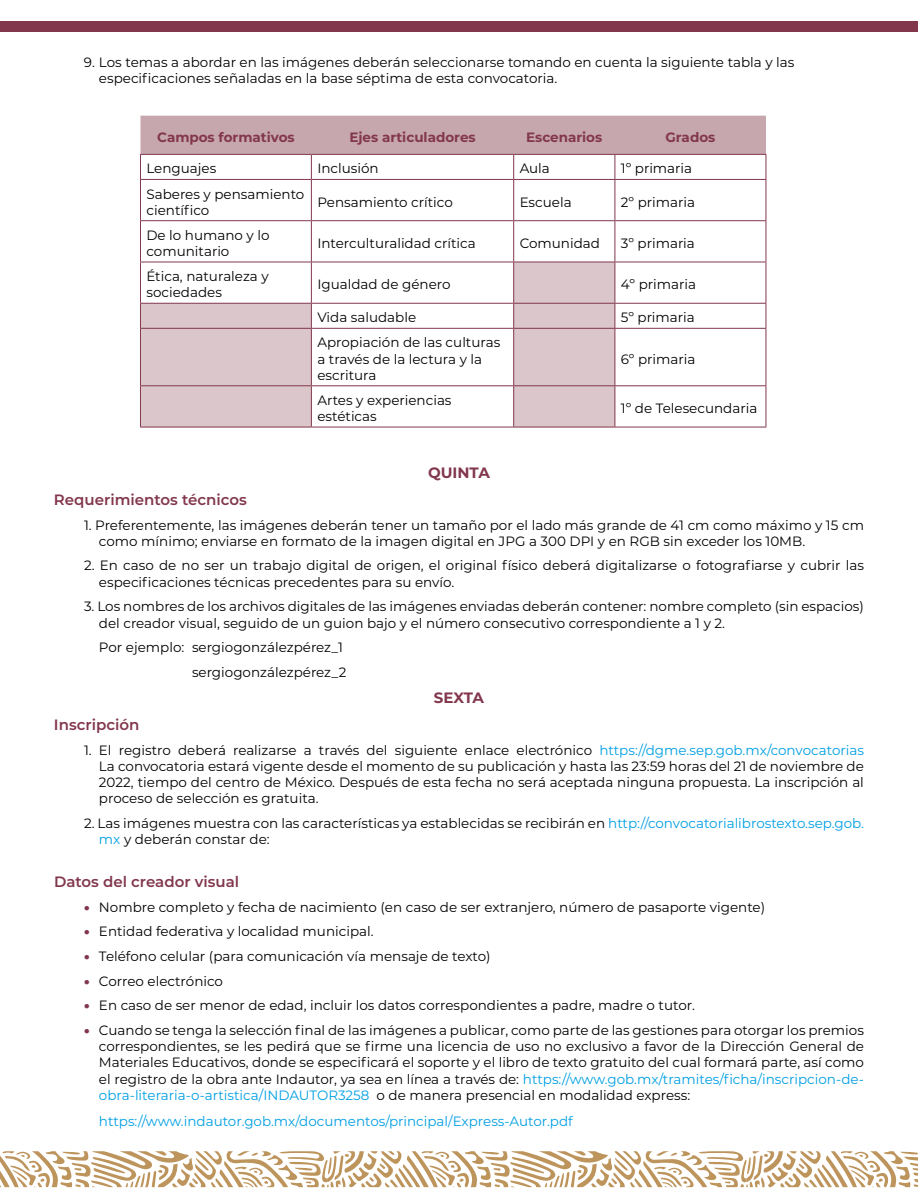
<style>
.page{position:relative;width:918px;height:1188px;background:#fff}
.page>*{position:absolute;margin:0;border:0;box-sizing:border-box;transform-origin:0 0}
.t1{font:600 15px "Montserrat";color:#82374d}
.t2{font:700 15px "Montserrat";color:#82374d}
.t3{font:13.5px/16.2px "Montserrat";color:#000}
.t4{font:13.5px "Montserrat";color:#009fe3}
.t5{font:700 13.5px "Montserrat";color:#82374d}
.s1{color:#009fe3}
.s2{font-weight:900;color:#82374d}
</style>
<div class="page">
<svg style="left:0;top:1151px;width:918px;height:36px"></svg>
<div style="left:0;top:21px;width:918px;height:11px;background:#82374d"></div>
<svg style="left:141px;top:263px;width:474px;height:164px"></svg>
<hr style="left:514px;top:262px;width:101px;height:1px;background:#82374d">
<hr style="left:513px;top:262px;width:1px;height:41px;background:#82374d">
<hr style="left:615px;top:262px;width:1px;height:41px;background:#82374d">
<hr style="left:514px;top:303px;width:101px;height:1px;background:#82374d">
<svg style="left:513px;top:304px;width:1px;height:24px"></svg>
<svg style="left:615px;top:304px;width:1px;height:24px"></svg>
<hr style="left:514px;top:328px;width:101px;height:1px;background:#82374d">
<hr style="left:513px;top:329px;width:1px;height:56px;background:#82374d">
<hr style="left:615px;top:329px;width:1px;height:56px;background:#82374d">
<svg style="left:140px;top:116px;width:627px;height:63px"></svg>
<hr style="left:140px;top:179px;width:171px;height:1px;background:#82374d">
<hr style="left:140px;top:180px;width:1px;height:40px;background:#82374d">
<hr style="left:311px;top:179px;width:203px;height:1px;background:#82374d">
<hr style="left:311px;top:180px;width:1px;height:40px;background:#82374d">
<hr style="left:514px;top:179px;width:101px;height:1px;background:#82374d">
<hr style="left:513px;top:180px;width:1px;height:40px;background:#82374d">
<hr style="left:615px;top:179px;width:151px;height:1px;background:#82374d">
<hr style="left:615px;top:180px;width:1px;height:40px;background:#82374d">
<hr style="left:766px;top:180px;width:1px;height:40px;background:#82374d">
<hr style="left:140px;top:220px;width:171px;height:1px;background:#82374d">
<hr style="left:140px;top:221px;width:1px;height:41px;background:#82374d">
<hr style="left:311px;top:220px;width:203px;height:1px;background:#82374d">
<hr style="left:311px;top:221px;width:1px;height:41px;background:#82374d">
<hr style="left:514px;top:220px;width:101px;height:1px;background:#82374d">
<hr style="left:513px;top:221px;width:1px;height:41px;background:#82374d">
<hr style="left:615px;top:220px;width:151px;height:1px;background:#82374d">
<hr style="left:615px;top:221px;width:1px;height:41px;background:#82374d">
<hr style="left:766px;top:221px;width:1px;height:41px;background:#82374d">
<hr style="left:140px;top:262px;width:171px;height:1px;background:#82374d">
<hr style="left:140px;top:262px;width:1px;height:41px;background:#82374d">
<hr style="left:311px;top:262px;width:203px;height:1px;background:#82374d">
<hr style="left:311px;top:262px;width:1px;height:41px;background:#82374d">
<hr style="left:615px;top:262px;width:151px;height:1px;background:#82374d">
<hr style="left:766px;top:262px;width:1px;height:41px;background:#82374d">
<hr style="left:140px;top:303px;width:171px;height:1px;background:#82374d">
<svg style="left:140px;top:304px;width:1px;height:24px"></svg>
<hr style="left:311px;top:303px;width:203px;height:1px;background:#82374d">
<svg style="left:311px;top:304px;width:1px;height:24px"></svg>
<hr style="left:615px;top:303px;width:151px;height:1px;background:#82374d">
<svg style="left:766px;top:304px;width:1px;height:24px"></svg>
<hr style="left:140px;top:328px;width:171px;height:1px;background:#82374d">
<hr style="left:140px;top:329px;width:1px;height:56px;background:#82374d">
<hr style="left:311px;top:328px;width:203px;height:1px;background:#82374d">
<hr style="left:311px;top:329px;width:1px;height:56px;background:#82374d">
<hr style="left:615px;top:328px;width:151px;height:1px;background:#82374d">
<hr style="left:766px;top:329px;width:1px;height:56px;background:#82374d">
<hr style="left:140px;top:385px;width:171px;height:1px;background:#82374d">
<hr style="left:140px;top:386px;width:1px;height:41px;background:#82374d">
<hr style="left:311px;top:385px;width:203px;height:1px;background:#82374d">
<hr style="left:311px;top:386px;width:1px;height:41px;background:#82374d">
<hr style="left:514px;top:385px;width:101px;height:1px;background:#82374d">
<hr style="left:513px;top:386px;width:1px;height:41px;background:#82374d">
<hr style="left:615px;top:385px;width:151px;height:1px;background:#82374d">
<hr style="left:615px;top:386px;width:1px;height:41px;background:#82374d">
<hr style="left:766px;top:386px;width:1px;height:41px;background:#82374d">
<hr style="left:140px;top:427px;width:171px;height:1px;background:#82374d">
<hr style="left:311px;top:427px;width:203px;height:1px;background:#82374d">
<hr style="left:514px;top:427px;width:101px;height:1px;background:#82374d">
<hr style="left:615px;top:427px;width:151px;height:1px;background:#82374d">
<p class="t3" style="left:99px;top:54px;width:697px;text-indent:-15px">9. Los temas a abordar en las imágenes deberán seleccionarse tomando en cuenta la siguiente tabla y las especificaciones señaladas en la base séptima de esta convocatoria.</p>
<p class="t5" style="left:157px;top:127px;width:139px">Campos formativos</p>
<p class="t5" style="left:349px;top:127px;width:128px">Ejes articuladores</p>
<p class="t5" style="left:526px;top:127px;width:78px">Escenarios</p>
<p class="t5" style="left:665px;top:127px;width:51px">Grados</p>
<p class="t3" style="left:146px;top:160px;width:71px">Lenguajes</p>
<p class="t3" style="left:317px;top:160px;width:63px">Inclusión</p>
<p class="t3" style="left:520px;top:160px;width:32px">Aula</p>
<p class="t3" style="left:621px;top:160px;width:73px">1º primaria</p>
<p class="t3" style="left:146px;top:185px;width:159px">Saberes y pensamiento científico</p>
<p class="t3" style="left:317px;top:193px;width:137px">Pensamiento crítico</p>
<p class="t3" style="left:520px;top:193px;width:53px">Escuela</p>
<p class="t3" style="left:621px;top:193px;width:76px">2º primaria</p>
<p class="t3" style="left:146px;top:226px;width:125px">De lo humano y lo comunitario</p>
<p class="t3" style="left:317px;top:235px;width:160px">Interculturalidad crítica</p>
<p class="t3" style="left:520px;top:235px;width:82px">Comunidad</p>
<p class="t3" style="left:621px;top:235px;width:76px">3º primaria</p>
<p class="t3" style="left:146px;top:268px;width:124px">Ética, naturaleza y sociedades</p>
<p class="t3" style="left:317px;top:276px;width:135px">Igualdad de género</p>
<p class="t3" style="left:621px;top:276px;width:77px">4º primaria</p>
<p class="t3" style="left:317px;top:309px;width:100px">Vida saludable</p>
<p class="t3" style="left:621px;top:309px;width:75px">5º primaria</p>
<p class="t3" style="left:317px;top:334px;width:185px">Apropiación de las culturas a través de la lectura y la escritura</p>
<p class="t3" style="left:621px;top:350px;width:76px">6º primaria</p>
<p class="t3" style="left:317px;top:392px;width:136px">Artes y experiencias estéticas</p>
<p class="t3" style="left:621px;top:400px;width:138px">1º de Telesecundaria</p>
<p class="t2" style="left:428px;top:462px;width:63px">QUINTA</p>
<p class="t1" style="left:54px;top:489px;width:194px">Requerimientos técnicos</p>
<p class="t3" style="left:99px;top:516px;width:767px;text-indent:-15px">1. Preferentemente, las imágenes deberán tener un tamaño por el lado más grande de 41 cm como máximo y 15 cm como mínimo; enviarse en formato de la imagen digital en JPG a 300 DPI y en RGB sin exceder los 10MB.</p>
<p class="t3" style="left:99px;top:557px;width:767px;text-indent:-15px">2. En caso de no ser un trabajo digital de origen, el original físico deberá digitalizarse o fotografiarse y cubrir las especificaciones técnicas precedentes para su envío.</p>
<p class="t3" style="left:99px;top:598px;width:767px;text-indent:-15px">3. Los nombres de los archivos digitales de las imágenes enviadas deberán contener: nombre completo (sin espacios) del creador visual, seguido de un guion bajo y el número consecutivo correspondiente a 1 y 2.</p>
<p class="t3" style="left:99px;top:635px;width:249px;line-height:24.8px;text-align:right">Por ejemplo: sergiogonzálezpérez_1 sergiogonzálezpérez_2</p>
<p class="t2" style="left:434px;top:687px;width:52px">SEXTA</p>
<p class="t1" style="left:54px;top:714px;width:87px">Inscripción</p>
<p class="t3" style="left:99px;top:741px;width:766px;text-align:justify;text-indent:-15px">1. El registro deberá realizarse a través del siguiente enlace electrónico <span class="s1">https://dgme.sep.gob.mx/convocatorias </span>La convocatoria estará vigente desde el momento de su publicación y hasta las 23:59 horas del 21 de noviembre de 2022, tiempo del centro de México. Después de esta fecha no será aceptada ninguna propuesta. La inscripción al proceso de selección es gratuita.</p>
<p class="t3" style="left:99px;top:815px;width:767px;text-indent:-15px">2. Las imágenes muestra con las características ya establecidas se recibirán en <span class="s1">http://convocatorialibrostexto.sep.gob. mx</span> y deberán constar de:</p>
<p class="t1" style="left:54px;top:871px;width:187px">Datos del creador visual</p>
<p class="t3" style="left:84px;top:898px;width:683px"><span class="s2">•</span> Nombre completo y fecha de nacimiento (en caso de ser extranjero, número de pasaporte vigente)</p>
<p class="t3" style="left:84px;top:923px;width:291px"><span class="s2">•</span> Entidad federativa y localidad municipal.</p>
<p class="t3" style="left:84px;top:948px;width:408px"><span class="s2">•</span> Teléfono celular (para comunicación vía mensaje de texto)</p>
<p class="t3" style="left:84px;top:972px;width:141px"><span class="s2">•</span> Correo electrónico</p>
<p class="t3" style="left:84px;top:997px;width:612px"><span class="s2">•</span> En caso de ser menor de edad, incluir los datos correspondientes a padre, madre o tutor.</p>
<p class="t3" style="left:99px;top:1022px;width:767px;text-align:justify;text-indent:-15px"><span class="s2">•</span> Cuando se tenga la selección final de las imágenes a publicar, como parte de las gestiones para otorgar los premios correspondientes, se les pedirá que se firme una licencia de uso no exclusivo a favor de la Dirección General de Materiales Educativos, donde se especificará el soporte y el libro de texto gratuito del cual formará parte, así como el registro de la obra ante Indautor, ya sea en línea a través de: <span class="s1">https://www.gob.mx/tramites/ficha/inscripcion-de&shy;obra-literaria-o-artistica/INDAUTOR3258</span> o de manera presencial en modalidad express:</p>
<p class="t4" style="left:99px;top:1112px;width:475px">https://www.indautor.gob.mx/documentos/principal/Express-Autor.pdf</p>
</div>
